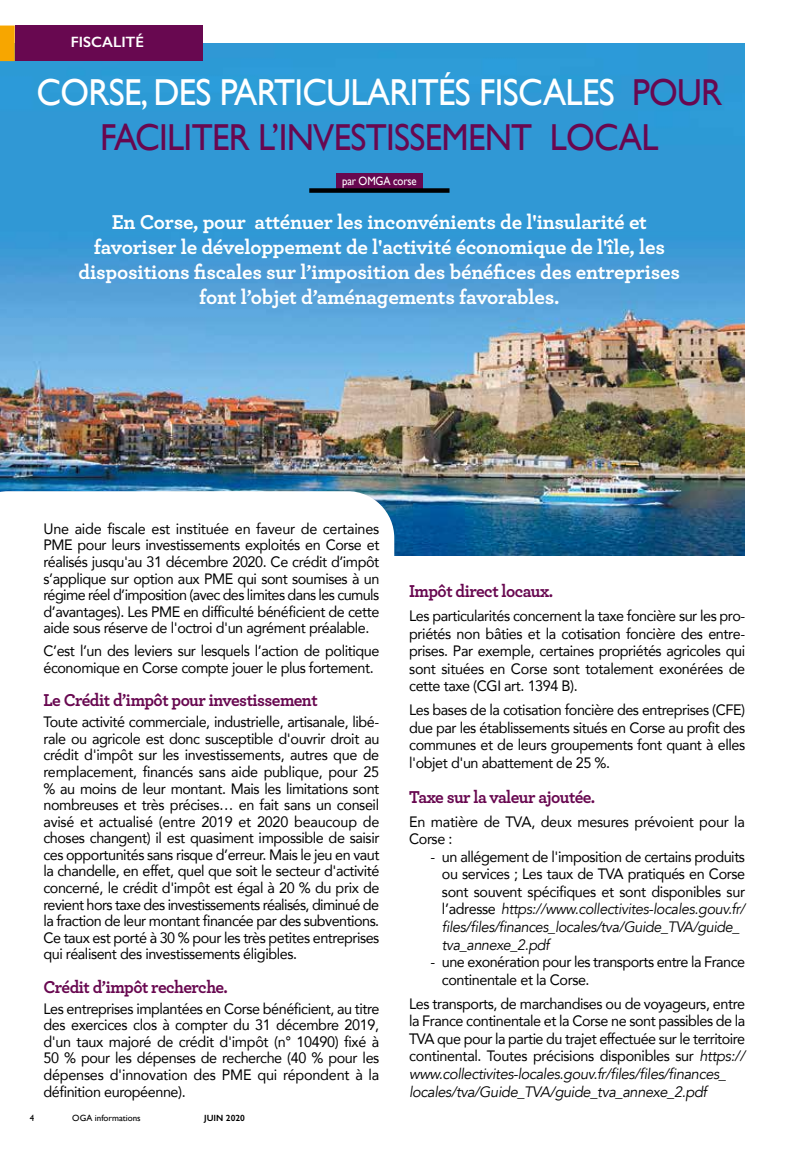
<style>
.page{position:relative;width:787px;height:1149px;background:#fff}
.page>*{position:absolute;margin:0;border:0;box-sizing:border-box;transform-origin:0 0}
.t1{font:37.5px/45px "Gill Sans";letter-spacing:-.02em;color:#680850;text-align:center;scale:.93 1}
.t2{font:700 21px/25.2px "Archer";letter-spacing:-.01em;color:#fff;text-align:center}
.t3{font:700 18px "Archer";letter-spacing:-.03em;color:#680850;scale:.96 1}
.t4{font:15px/16.5px "Avenir";letter-spacing:-.03em;color:#000;text-align:justify;scale:.96 1}
.t5{font:600 15px "Gill Sans";color:#fff}
.t6{font:12px "Gill Sans";letter-spacing:-.02em;color:#fff;scale:.9 1}
.t7{font:9px "Gill Sans";color:#000}
.t8{font:600 9px "Gill Sans";color:#000}
.s1{color:#fff}
.s2{font-style:italic}
</style>
<div class="page">
<img style="left:0;top:44px;width:744px;height:511px">
<svg style="left:0;top:491px;width:394px;height:64px"></svg>
<div style="left:15px;top:26px;width:187px;height:35px;background:#680850"></div>
<div style="left:336px;top:173px;width:86px;height:16px;background:#680850"></div>
<div style="left:309px;top:188px;width:140px;height:5px;background:#000"></div>
<svg style="left:0;top:26px;width:15px;height:35px"></svg>
<p class="t5" style="left:71px;top:33px;width:75px">FISCALITÉ</p>
<h1 class="t1" style="left:36px;top:70px;width:739px"><span class="s1">CORSE, DES PARTICULARITÉS FISCALES</span> POUR<br>FACILITER L’INVESTISSEMENT LOCAL</h1>
<p class="t6" style="left:342px;top:174px;width:84px">par OMGA corse</p>
<p class="t2" style="left:79px;top:208px;width:603px">En Corse, pour atténuer les inconvénients de l'insularité et favoriser le développement de l'activité économique de l'île, les dispositions fiscales sur l’imposition des bénéfices des entreprises font l’objet d’aménagements favorables.</p>
<p class="t4" style="left:43px;top:520px;width:351px">Une aide fiscale est instituée en faveur de certaines PME pour leurs investissements exploités en Corse et réalisés jusqu'au 31 décembre 2020. Ce crédit d’impôt s’applique sur option aux PME qui sont soumises à un régime réel d’imposition (avec des limites dans les cumuls d’avantages). Les PME en difficulté bénéficient de cette aide sous réserve de l'octroi d'un agrément préalable.</p>
<p class="t4" style="left:43px;top:642px;width:351px">C’est l’un des leviers sur lesquels l’action de politique économique en Corse compte jouer le plus fortement.</p>
<p class="t3" style="left:43px;top:686px;width:287px">Le Crédit d’impôt pour investissement</p>
<p class="t4" style="left:43px;top:713px;width:351px">Toute activité commerciale, industrielle, artisanale, libé&shy;rale ou agricole est donc susceptible d'ouvrir droit au crédit d'impôt sur les investissements, autres que de remplacement, financés sans aide publique, pour 25 % au moins de leur montant. Mais les limitations sont nombreuses et très précises… en fait sans un conseil avisé et actualisé (entre 2019 et 2020 beaucoup de choses changent) il est quasiment impossible de saisir ces opportunités sans risque d’erreur. Mais le jeu en vaut la chandelle, en effet, quel que soit le secteur d'activité concerné, le crédit d'impôt est égal à 20 % du prix de revient hors taxe des investissements réalisés, diminué de la fraction de leur montant financée par des subventions.<br>Ce taux est porté à 30 % pour les très petites entreprises qui réalisent des investissements éligibles.</p>
<p class="t3" style="left:43px;top:972px;width:193px">Crédit d’impôt recherche.</p>
<p class="t4" style="left:43px;top:999px;width:351px">Les entreprises implantées en Corse bénéficient, au titre des exercices clos à compter du 31 décembre 2019, d'un taux majoré de crédit d'impôt (n° 10490) fixé à 50 % pour les dépenses de recherche (40 % pour les dépenses d'innovation des PME qui répondent à la définition européenne).</p>
<p class="t7" style="left:30px;top:1112px;width:6px">4</p>
<p class="t7" style="left:72px;top:1112px;width:70px">OGA informations</p>
<p class="t8" style="left:204px;top:1112px;width:42px">JUIN 2020</p>
<p class="t3" style="left:409px;top:576px;width:152px">Impôt direct locaux.</p>
<p class="t4" style="left:409px;top:606px;width:351px;line-height:17.5px">Les particularités concernent la taxe foncière sur les pro&shy;priétés non bâties et la cotisation foncière des entre&shy;prises. Par exemple, certaines propriétés agricoles qui sont situées en Corse sont totalement exonérées de cette taxe (CGI art. 1394 B).</p>
<p class="t4" style="left:409px;top:700px;width:351px;line-height:17.5px">Les bases de la cotisation foncière des entreprises (CFE) due par les établissements situés en Corse au profit des communes et de leurs groupements font quant à elles l'objet d'un abattement de 25 %.</p>
<p class="t3" style="left:409px;top:782px;width:195px">Taxe sur la valeur ajoutée.</p>
<p class="t4" style="left:409px;top:811px;width:351px;line-height:17.5px">En matière de TVA, deux mesures prévoient pour la<br>Corse :</p>
<p class="t4" style="left:442px;top:847px;width:317px;line-height:17.5px;text-align:left;text-indent:-12px">- un allégement de l'imposition de certains produits ou services ; Les taux de TVA pratiqués en Corse sont souvent spécifiques et sont disponibles sur l’adresse <span class="s2">https://www.collectivites-locales.gouv.fr/ files/files/finances_locales/tva/Guide_TVA/guide_ tva_annexe_2.pdf</span></p>
<p class="t4" style="left:442px;top:952px;width:317px;line-height:17.5px;text-indent:-12px">- une exonération pour les transports entre la France continentale et la Corse.</p>
<p class="t4" style="left:409px;top:993px;width:352px;line-height:17.5px;text-align:left">Les transports, de marchandises ou de voyageurs, entre la France continentale et la Corse ne sont passibles de la TVA que pour la partie du trajet effectuée sur le territoire continental. Toutes précisions disponibles sur <span class="s2">https:// www.collectivites-locales.gouv.fr/files/files/finances_ locales/tva/Guide_TVA/guide_tva_annexe_2.pdf</span></p>
</div>
